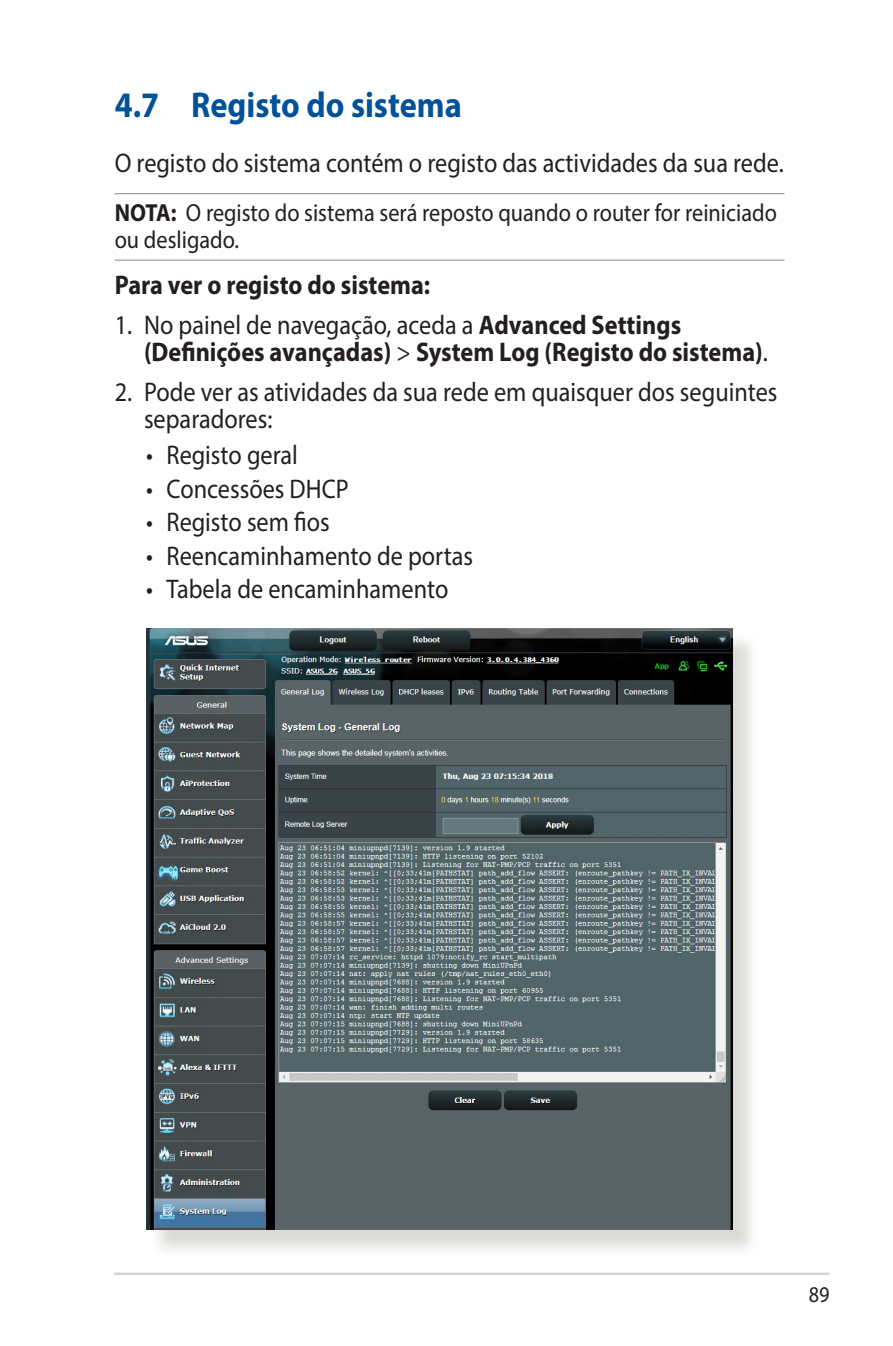
<style>
.page{position:relative;width:893px;height:1346px;background:#fff}
.page>*{position:absolute;margin:0;border:0;box-sizing:border-box;transform-origin:0 0}
.t1{font:700 36px "Myriad Pro";color:#01529a;scale:.9 1}
.t2{font:27px/27px "Myriad Pro";color:#231f20;scale:.9 1}
.t3{font:700 27px/27px "Myriad Pro";color:#231f20;scale:.9 1}
.t4{font:24.75px/27px "Myriad Pro";color:#231f20;scale:.9 1}
.t5{font:22.5px "Myriad Pro";color:#231f20;scale:.9 1}
.s1{font-weight:700}
.s2{font-weight:400}
</style>
<div class="page">
<hr style="left:114px;top:1272px;width:715px;height:3px;background:#d1d2d4">
<hr style="left:115px;top:193px;width:669px;height:1px;background:#939598">
<hr style="left:115px;top:260px;width:669px;height:1px;background:#939598">
<div style="left:150px;top:632px;width:610px;height:626px;background:#cfcecb;opacity:.75"></div>
<img style="left:147px;top:628px;width:585px;height:601px">
<h1 class="t1" style="left:115px;top:81px;width:387px">4.7 Registo do sistema</h1>
<p class="t2" style="left:115px;top:149px;width:745px">O registo do sistema contém o registo das actividades da sua rede.</p>
<p class="t4" style="left:115px;top:199px;width:737px"><span class="s1">NOTA:</span> O registo do sistema será reposto quando o router for reiniciado ou desligado.</p>
<p class="t3" style="left:115px;top:271px;width:352px">Para ver o registo do sistema:</p>
<p class="t3" style="left:144px;top:310px;width:695px;text-indent:-29px"><span class="s2">1. No painel de navegação, aceda a</span> Advanced Settings (Definições avançadas) <span class="s2">&gt;</span> System Log (Registo do sistema)<span class="s2">.</span></p>
<p class="t2" style="left:144px;top:378px;width:705px;text-indent:-29px">2. Pode ver as atividades da sua rede em quaisquer dos seguintes separadores:</p>
<p class="t2" style="left:146px;top:441px;width:170px">• Registo geral</p>
<p class="t2" style="left:146px;top:475px;width:226px">• Concessões DHCP</p>
<p class="t2" style="left:146px;top:508px;width:206px">• Registo sem fios</p>
<p class="t2" style="left:146px;top:542px;width:365px">• Reencaminhamento de portas</p>
<p class="t2" style="left:146px;top:575px;width:337px">• Tabela de encaminhamento</p>
<p class="t5" style="left:809px;top:1281px;width:25px">89</p>
</div>
